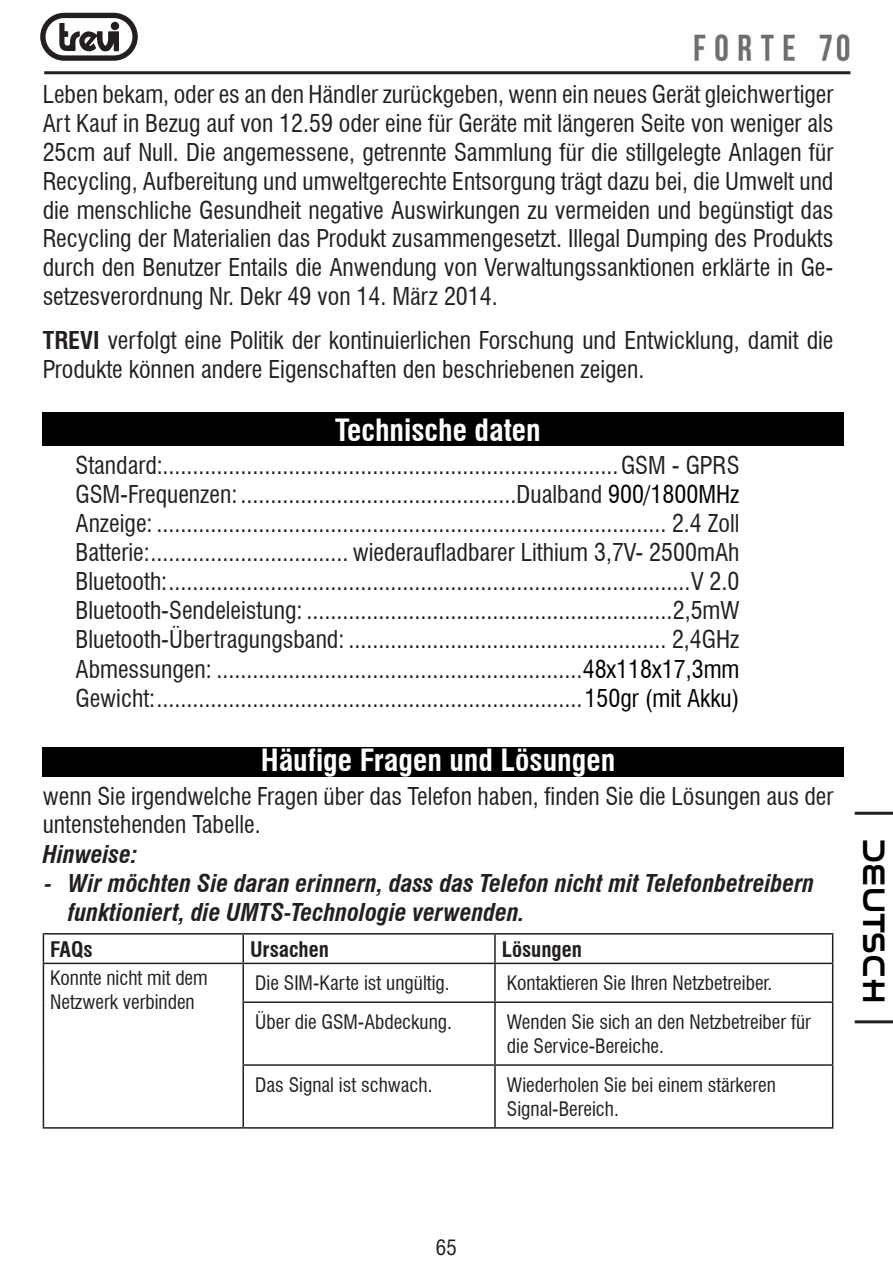
<style>
.page{position:relative;width:893px;height:1276px;background:#fff}
.page>*{position:absolute;margin:0;border:0;box-sizing:border-box;transform-origin:0 0}
.Titolo{font:700 condensed 30px "Swiss 721 BT";color:#fff}
.t1{font:700 30px "Droid Logo";color:#000}
.Testo_rientrato_TAB{font:condensed 24px "Swiss 721 BT";color:#231f20}
.Corpo_testo{font:condensed 24px/28.8px "Swiss 721 BT";color:#231f20}
.Testo_rientrato{font:italic 700 condensed 24px "Swiss 721 BT";color:#231f20}
.Corpo_testo-2{font:italic 700 condensed 24px "Swiss 721 BT";color:#231f20}
.Titolo-2{font:700 condensed 21px "Swiss 721 BT";color:#231f20}
.t2{font:condensed 21px "Helvetica";color:#231f20}
.Titolo-3{font:condensed 19.5px/24px "Swiss 721 BT";color:#231f20}
.s1{font-weight:700}
.s2{color:#000}
</style>
<div class="page">
<svg style="left:40px;top:13px;width:98px;height:48px"></svg>
<hr style="left:44px;top:71px;width:806px;height:3px;background:#231f20">
<img style="left:694px;top:34px;width:156px;height:28px">
<div style="left:43px;top:747px;width:801px;height:29px;background:#000"></div>
<div style="left:43px;top:412px;width:801px;height:34px;background:#000"></div>
<hr style="left:243px;top:962px;width:252px;height:2px;background:#231f20">
<hr style="left:242px;top:964px;width:2px;height:37px;background:#231f20">
<hr style="left:495px;top:962px;width:338px;height:2px;background:#231f20">
<hr style="left:494px;top:964px;width:2px;height:37px;background:#231f20">
<hr style="left:832px;top:964px;width:1px;height:37px;background:#231f20">
<hr style="left:242px;top:1001px;width:253px;height:2px;background:#231f20">
<hr style="left:242px;top:1003px;width:2px;height:61px;background:#231f20">
<hr style="left:495px;top:1001px;width:338px;height:2px;background:#231f20">
<hr style="left:494px;top:1003px;width:2px;height:61px;background:#231f20">
<hr style="left:832px;top:1003px;width:1px;height:61px;background:#231f20">
<hr style="left:242px;top:1064px;width:253px;height:1px;background:#231f20">
<hr style="left:242px;top:1065px;width:2px;height:62px;background:#231f20">
<hr style="left:495px;top:1064px;width:338px;height:1px;background:#231f20">
<hr style="left:494px;top:1065px;width:2px;height:62px;background:#231f20">
<hr style="left:832px;top:1065px;width:1px;height:62px;background:#231f20">
<hr style="left:243px;top:1127px;width:252px;height:1px;background:#231f20">
<hr style="left:495px;top:1127px;width:338px;height:1px;background:#231f20">
<hr style="left:43px;top:933px;width:200px;height:1px;background:#231f20">
<svg style="left:43px;top:934px;width:1px;height:28px"></svg>
<hr style="left:243px;top:933px;width:252px;height:1px;background:#231f20">
<hr style="left:242px;top:934px;width:2px;height:28px;background:#231f20">
<hr style="left:495px;top:933px;width:338px;height:1px;background:#231f20">
<hr style="left:494px;top:934px;width:2px;height:28px;background:#231f20">
<svg style="left:832px;top:934px;width:1px;height:28px"></svg>
<hr style="left:43px;top:962px;width:200px;height:2px;background:#231f20">
<hr style="left:43px;top:964px;width:1px;height:38px;background:#231f20">
<hr style="left:43px;top:1002px;width:1px;height:63px;background:#231f20">
<hr style="left:43px;top:1065px;width:1px;height:62px;background:#231f20">
<hr style="left:43px;top:1127px;width:200px;height:1px;background:#231f20">
<hr style="left:855px;top:811px;width:38px;height:3px;background:#231f20">
<hr style="left:855px;top:1020px;width:38px;height:3px;background:#231f20">
<p class="Corpo_testo" style="left:43px;top:80px;width:792px;text-align:justify">Leben bekam, oder es an den Händler zurückgeben, wenn ein neues Gerät gleichwertiger Art Kauf in Bezug auf von 12.59 oder eine für Geräte mit längeren Seite von weniger als 25cm auf Null. Die angemessene, getrennte Sammlung für die stillgelegte Anlagen für Recycling, Aufbereitung und umweltgerechte Entsorgung trägt dazu bei, die Umwelt und die menschliche Gesundheit negative Auswirkungen zu vermeiden und begünstigt das Recycling der Materialien das Produkt zusammengesetzt. Illegal Dumping des Produkts durch den Benutzer Entails die Anwendung von Verwaltungssanktionen erklärte in Ge&shy;setzesverordnung Nr. Dekr 49 von 14. März 2014.</p>
<p class="Corpo_testo" style="left:43px;top:326px;width:792px"><span class="s1">TREVI</span> verfolgt eine Politik der kontinuierlichen Forschung und Entwicklung, damit die<br>Produkte können andere Eigenschaften den beschriebenen zeigen.</p>
<p class="Titolo" style="left:335px;top:412px;width:207px">Technische daten</p>
<p class="Testo_rientrato_TAB" style="left:75px;top:451px;width:665px">Standard:............................................................................GSM - GPRS</p>
<p class="Testo_rientrato_TAB" style="left:75px;top:480px;width:665px">GSM-Frequenzen: ..............................................Dualband <span class="s2">900/1800MHz</span></p>
<p class="Testo_rientrato_TAB" style="left:75px;top:509px;width:665px">Anzeige: ..................................................................................... 2.4 Zoll</p>
<p class="Testo_rientrato_TAB" style="left:75px;top:538px;width:665px">Batterie:................................. wiederaufladbarer Lithium 3,7V- 2500mAh</p>
<p class="Testo_rientrato_TAB" style="left:75px;top:567px;width:665px">Bluetooth:.......................................................................................V 2.0</p>
<p class="Testo_rientrato_TAB" style="left:75px;top:596px;width:665px">Bluetooth-Sendeleistung: .............................................................2,5mW</p>
<p class="Testo_rientrato_TAB" style="left:75px;top:625px;width:665px">Bluetooth-Übertragungsband: ..................................................... 2,4GHz</p>
<p class="Testo_rientrato_TAB" style="left:75px;top:654px;width:665px">Abmessungen: .............................................................<span class="s2">48x118x17,3mm</span></p>
<p class="Testo_rientrato_TAB" style="left:75px;top:683px;width:665px">Gewicht:.......................................................................<span class="s2">150gr (mit Akku)</span></p>
<p class="Titolo" style="left:261px;top:742px;width:356px">Häufige Fragen und Lösungen</p>
<p class="Corpo_testo" style="left:43px;top:781px;width:792px">wenn Sie irgendwelche Fragen über das Telefon haben, finden Sie die Lösungen aus der untenstehenden Tabelle.</p>
<p class="Corpo_testo-2" style="left:43px;top:839px;width:96px">Hinweise:</p>
<p class="Testo_rientrato" style="left:44px;top:868px;width:771px">- Wir möchten Sie daran erinnern, dass das Telefon nicht mit Telefonbetreibern</p>
<p class="Testo_rientrato" style="left:68px;top:897px;width:458px">funktioniert, die UMTS-Technologie verwenden.</p>
<p class="Titolo-2" style="left:50px;top:936px;width:44px">FAQs</p>
<p class="Titolo-2" style="left:250px;top:936px;width:80px">Ursachen</p>
<p class="Titolo-2" style="left:502px;top:936px;width:82px">Lösungen</p>
<p class="Titolo-3" style="left:50px;top:966px;width:159px">Konnte nicht mit dem<br>Netzwerk verbinden</p>
<p class="Titolo-3" style="left:255px;top:971px;width:196px">Die SIM-Karte ist ungültig.</p>
<p class="Titolo-3" style="left:507px;top:971px;width:267px">Kontaktieren Sie Ihren Netzbetreiber.</p>
<p class="Titolo-3" style="left:255px;top:1010px;width:198px">Über die GSM-Abdeckung.</p>
<p class="Titolo-3" style="left:507px;top:1010px;width:305px">Wenden Sie sich an den Netzbetreiber für die Service-Bereiche.</p>
<p class="Titolo-3" style="left:255px;top:1072px;width:179px">Das Signal ist schwach.</p>
<p class="Titolo-3" style="left:507px;top:1072px;width:270px">Wiederholen Sie bei einem stärkeren<br>Signal-Bereich.</p>
<p class="t1" style="left:892px;top:839px;width:165px;rotate:90deg">DEUTSCH</p>
<p class="t2" style="left:436px;top:1234px;width:22px">65</p>
</div>
